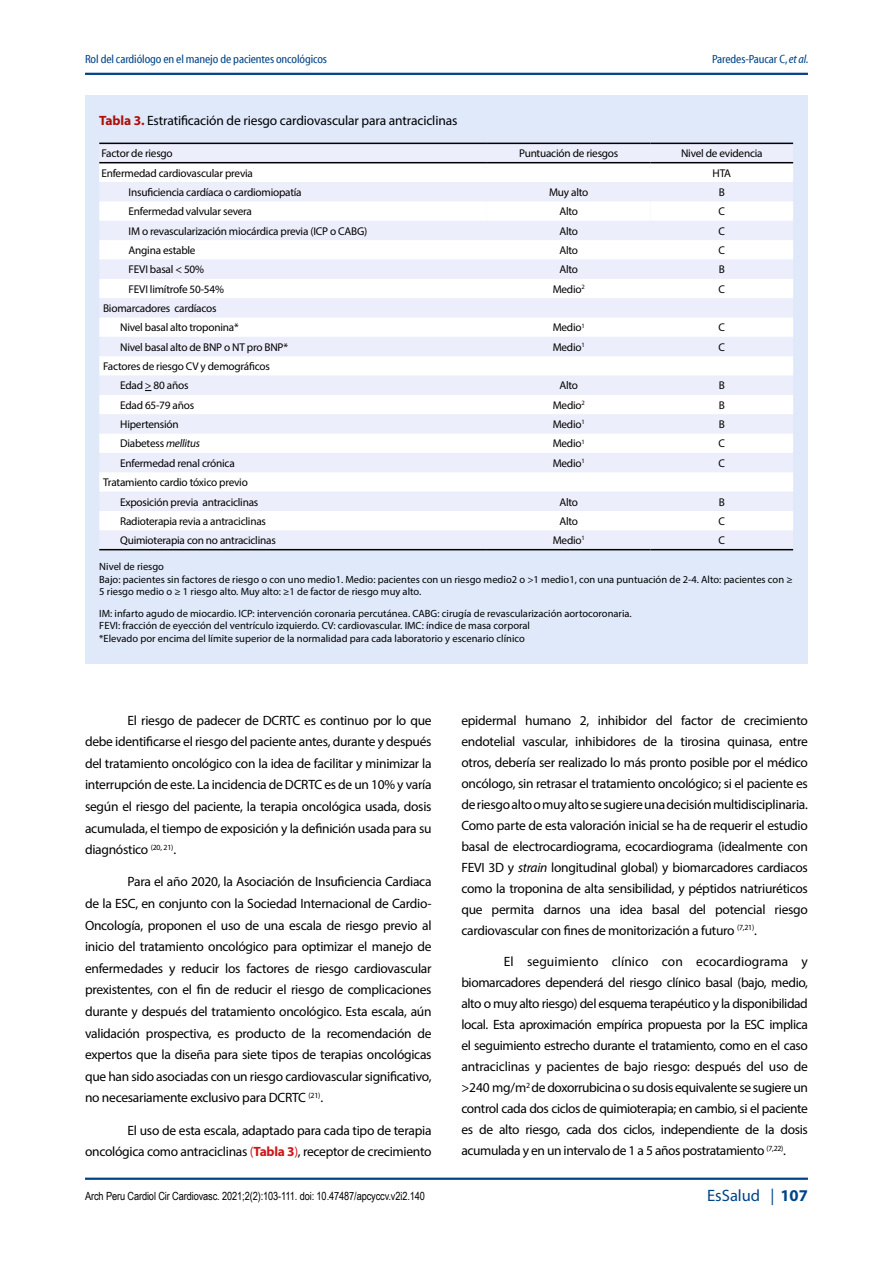
<style>
.page{position:relative;width:893px;height:1263px;background:#fff}
.page>*{position:absolute;margin:0;border:0;box-sizing:border-box;transform-origin:0 0}
.t1{font:16.5px "Myriad Pro";color:#048}
.t2{font:13.5px/21px "Myriad Pro";letter-spacing:-.02em;color:#000;text-align:justify}
.t3{font:12px "Myriad Cn Web";letter-spacing:-.01em;color:#048}
.t4{font:11.25px/19.4px "Myriad Pro";letter-spacing:-.02em;color:#000}
.t5{font:11.25px "Arial Narrow";letter-spacing:-.01em;color:#000}
.t6{font:10.5px/12.6px "Myriad Pro";color:#000}
.s1{font-family:"Myriad Cn It Web"}
.s2{font-weight:700;color:#ae0f0a}
.s3{font-style:italic}
.s4{color:#cd1719}
.s5{font-weight:700;color:#cd1719}
.s6{font-weight:700}
</style>
<div class="page">
<hr style="left:85px;top:73px;width:723px;height:2px;background:#048">
<hr style="left:85px;top:1177px;width:723px;height:3px;background:#048">
<div style="left:85px;top:96px;width:723px;height:568px;background:#dfe9fa"></div>
<svg style="left:99px;top:144px;width:694px;height:405px;fill:#edeefb"></svg>
<svg style="left:99px;top:163px;width:694px;height:367px;fill:#f0f3fc"></svg>
<svg style="left:99px;top:201px;width:694px;height:136px;fill:#fff"></svg>
<hr style="left:99px;top:143px;width:388px;height:1px;background:#000">
<hr style="left:487px;top:143px;width:164px;height:1px;background:#000">
<hr style="left:651px;top:143px;width:142px;height:1px;background:#000">
<hr style="left:99px;top:162px;width:388px;height:1px;background:#000">
<hr style="left:487px;top:162px;width:164px;height:1px;background:#000">
<hr style="left:651px;top:162px;width:142px;height:1px;background:#000">
<hr style="left:99px;top:549px;width:388px;height:1px;background:#000">
<hr style="left:487px;top:549px;width:164px;height:1px;background:#000">
<hr style="left:651px;top:549px;width:142px;height:1px;background:#000">
<p class="t3" style="left:85px;top:53px;width:244px">Rol del cardiólogo en el manejo de pacientes oncológicos</p>
<p class="t3" style="left:712px;top:53px;width:98px">Paredes-Paucar C, <span class="s1">et al.</span></p>
<p class="t2" style="left:99px;top:110px;width:360px"><span class="s2">Tabla 3.</span> Estratificación de riesgo cardiovascular para antraciclinas</p>
<p class="t4" style="left:101px;top:144px;width:73px">Factor de riesgo</p>
<p class="t4" style="left:519px;top:144px;width:101px">Puntuación de riesgos</p>
<p class="t4" style="left:681px;top:144px;width:83px">Nivel de evidencia</p>
<p class="t4" style="left:101px;top:163px;width:153px">Enfermedad cardiovascular previa</p>
<p class="t4" style="left:713px;top:163px;width:20px">HTA</p>
<p class="t4" style="left:129px;top:182px;width:175px">Insuficiencia cardíaca o cardiomiopatía</p>
<p class="t4" style="left:549px;top:182px;width:41px">Muy alto</p>
<p class="t4" style="left:719px;top:182px;width:8px">B</p>
<p class="t4" style="left:129px;top:202px;width:125px">Enfermedad valvular severa</p>
<p class="t4" style="left:559px;top:202px;width:20px">Alto</p>
<p class="t4" style="left:719px;top:202px;width:8px">C</p>
<p class="t4" style="left:129px;top:221px;width:240px">IM o revascularización miocárdica previa (ICP o CABG)</p>
<p class="t4" style="left:559px;top:221px;width:20px">Alto</p>
<p class="t4" style="left:719px;top:221px;width:8px">C</p>
<p class="t4" style="left:129px;top:240px;width:69px">Angina estable</p>
<p class="t4" style="left:559px;top:240px;width:20px">Alto</p>
<p class="t4" style="left:719px;top:240px;width:8px">C</p>
<p class="t4" style="left:129px;top:260px;width:77px">FEVI basal &lt; 50%</p>
<p class="t4" style="left:559px;top:260px;width:20px">Alto</p>
<p class="t4" style="left:719px;top:260px;width:8px">B</p>
<p class="t4" style="left:129px;top:279px;width:97px">FEVI limítrofe 50-54%</p>
<p class="t4" style="left:553px;top:279px;width:34px">Medio<sup>2</sup></p>
<p class="t4" style="left:719px;top:279px;width:8px">C</p>
<p class="t4" style="left:120px;top:298px;width:120px;text-indent:-17px">Biomarcadores cardíacos<br>Nivel basal alto troponina*</p>
<p class="t4" style="left:553px;top:318px;width:34px">Medio<sup>1</sup></p>
<p class="t4" style="left:719px;top:318px;width:8px">C</p>
<p class="t4" style="left:120px;top:337px;width:169px">Nivel basal alto de BNP o NT pro BNP*</p>
<p class="t4" style="left:553px;top:337px;width:34px">Medio<sup>1</sup></p>
<p class="t4" style="left:719px;top:337px;width:8px">C</p>
<p class="t4" style="left:120px;top:356px;width:151px;text-indent:-17px">Factores de riesgo CV y demográficos<br>Edad &gt; 80 años</p>
<p class="t4" style="left:559px;top:376px;width:20px">Alto</p>
<p class="t4" style="left:719px;top:376px;width:8px">B</p>
<p class="t4" style="left:120px;top:395px;width:76px">Edad 65-79 años</p>
<p class="t4" style="left:553px;top:395px;width:34px">Medio<sup>2</sup></p>
<p class="t4" style="left:719px;top:395px;width:8px">B</p>
<p class="t4" style="left:120px;top:414px;width:60px">Hipertensión</p>
<p class="t4" style="left:553px;top:414px;width:34px">Medio<sup>1</sup></p>
<p class="t4" style="left:719px;top:414px;width:8px">B</p>
<p class="t4" style="left:120px;top:434px;width:81px">Diabetess <span class="s3">mellitus</span></p>
<p class="t4" style="left:553px;top:434px;width:34px">Medio<sup>1</sup></p>
<p class="t4" style="left:719px;top:434px;width:8px">C</p>
<p class="t4" style="left:120px;top:453px;width:116px">Enfermedad renal crónica</p>
<p class="t4" style="left:553px;top:453px;width:34px">Medio<sup>1</sup></p>
<p class="t4" style="left:719px;top:453px;width:8px">C</p>
<p class="t4" style="left:120px;top:472px;width:140px;text-indent:-17px">Tratamiento cardio tóxico previo<br>Exposición previa antraciclinas</p>
<p class="t4" style="left:559px;top:492px;width:20px">Alto</p>
<p class="t4" style="left:719px;top:492px;width:8px">B</p>
<p class="t4" style="left:120px;top:511px;width:147px">Radioterapia revia a antraciclinas</p>
<p class="t4" style="left:559px;top:511px;width:20px">Alto</p>
<p class="t4" style="left:719px;top:511px;width:8px">C</p>
<p class="t4" style="left:120px;top:531px;width:157px">Quimioterapia con no antraciclinas</p>
<p class="t4" style="left:553px;top:531px;width:34px">Medio<sup>1</sup></p>
<p class="t4" style="left:719px;top:531px;width:8px">C</p>
<p class="t6" style="left:99px;top:560px;width:695px">Nivel de riesgo<br>Bajo: pacientes sin factores de riesgo o con uno medio1. Medio: pacientes con un riesgo medio2 o &gt;1 medio1, con una puntuación de 2-4. Alto: pacientes con ≥<br>5 riesgo medio o ≥ 1 riesgo alto. Muy alto: ≥1 de factor de riesgo muy alto.</p>
<p class="t6" style="left:99px;top:607px;width:534px">IM: infarto agudo de miocardio. ICP: intervención coronaria percutánea. CABG: cirugía de revascularización aortocoronaria.<br>FEVI: fracción de eyección del ventrículo izquierdo. CV: cardiovascular. IMC: índice de masa corporal<br>*Elevado por encima del límite superior de la normalidad para cada laboratorio y escenario clínico</p>
<p class="t2" style="left:85px;top:709px;width:348px;line-height:21.6px;text-indent:43px">El riesgo de padecer de DCRTC es continuo por lo que debe identificarse el riesgo del paciente antes, durante y después del tratamiento oncológico con la idea de facilitar y minimizar la interrupción de este. La incidencia de DCRTC es de un 10% y varía según el riesgo del paciente, la terapia oncológica usada, dosis acumulada, el tiempo de exposición y la definición usada para su diagnóstico <sup>(20,</sup> <sup>21)</sup>.</p>
<p class="t2" style="left:85px;top:871px;width:348px;line-height:21.6px;text-indent:43px">Para el año 2020, la Asociación de Insuficiencia Cardiaca de la ESC, en conjunto con la Sociedad Internacional de Cardio-Oncología, proponen el uso de una escala de riesgo previo al inicio del tratamiento oncológico para optimizar el manejo de enfermedades y reducir los factores de riesgo cardiovascular prexistentes, con el fin de reducir el riesgo de complicaciones durante y después del tratamiento oncológico. Esta escala, aún validación prospectiva, es producto de la recomendación de expertos que la diseña para siete tipos de terapias oncológicas que han sido asociadas con un riesgo cardiovascular significativo, no necesariamente exclusivo para DCRTC <sup>(21)</sup>.</p>
<p class="t2" style="left:85px;top:1119px;width:348px;line-height:21.6px;text-align:right">El uso de esta escala, adaptado para cada tipo de terapia oncológica como antraciclinas <span class="s4">(</span><span class="s5">Tabla 3</span><span class="s4">)</span>, receptor de crecimiento</p>
<p class="t5" style="left:85px;top:1188px;width:341px">Arch Peru Cardiol Cir Cardiovasc. 2021;2(2):103-111. doi: 10.47487/apcyccv.v2i2.140</p>
<p class="t2" style="left:461px;top:709px;width:348px">epidermal humano 2, inhibidor del factor de crecimiento endotelial vascular, inhibidores de la tirosina quinasa, entre otros, debería ser realizado lo más pronto posible por el médico oncólogo, sin retrasar el tratamiento oncológico; si el paciente es de riesgo alto o muy alto se sugiere una decisión multidisciplinaria.<br>Como parte de esta valoración inicial se ha de requerir el estudio basal de electrocardiograma, ecocardiograma (idealmente con FEVI 3D y <span class="s3">strain</span> longitudinal global) y biomarcadores cardiacos como la troponina de alta sensibilidad, y péptidos natriuréticos que permita darnos una idea basal del potencial riesgo cardiovascular con fines de monitorización a futuro <sup>(7,21)</sup>.</p>
<p class="t2" style="left:461px;top:951px;width:348px;text-indent:43px">El seguimiento clínico con ecocardiograma y biomarcadores dependerá del riesgo clínico basal (bajo, medio, alto o muy alto riesgo) del esquema terapéutico y la disponibilidad local. Esta aproximación empírica propuesta por la ESC implica el seguimiento estrecho durante el tratamiento, como en el caso antraciclinas y pacientes de bajo riesgo: después del uso de &gt;240 mg/m<sup>2</sup> de doxorrubicina o su dosis equivalente se sugiere un control cada dos ciclos de quimioterapia; en cambio, si el paciente es de alto riesgo, cada dos ciclos, independiente de la dosis acumulada y en un intervalo de 1 a 5 años postratamiento <sup>(7,22)</sup>.</p>
<p class="t1" style="left:707px;top:1185px;width:102px">EsSalud | <span class="s6">107</span></p>
</div>
